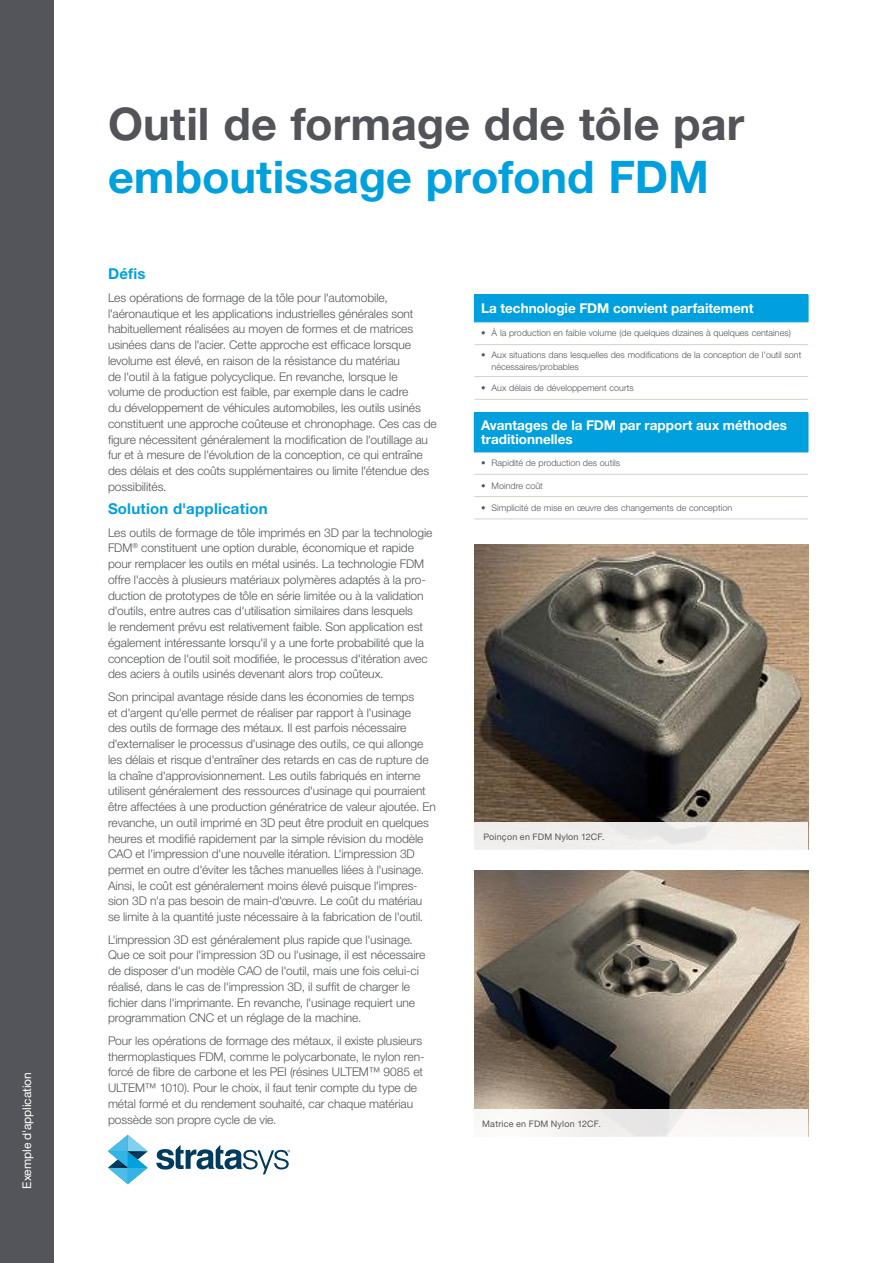
<style>
.page{position:relative;width:893px;height:1263px;background:#fff}
.page>*{position:absolute;margin:0;border:0;box-sizing:border-box;transform-origin:0 0}
.t1{font:700 45px "Helvetica Neue LT Std";color:#535459}
.t2{font:700 45px "Helvetica Neue LT Std";color:#00a0df}
.t3{font:700 15px "Helvetica Neue LT Std";letter-spacing:.015em;color:#00a0df}
.t4{font:700 13.5px/13.5px "Helvetica Neue LT Std";color:#fff}
.t5{font:300 12px/15.8px "Helvetica Neue LT Std";letter-spacing:-.005em;color:#54565a}
.t6{font:12px "Helvetica Neue LT Std";letter-spacing:-.005em;color:#fff}
.t7{font:300 9px/12px "Helvetica Neue LT Std";color:#54565a}
.t8{font:9px "Helvetica Neue LT Std";letter-spacing:.02em;color:#54565a}
</style>
<div class="page">
<div style="left:0;top:0;width:53px;height:1263px;background:#54555a"></div>
<svg style="left:108px;top:1135px;width:40px;height:49px"></svg>
<svg style="left:156px;top:1145px;width:134px;height:29px"></svg>
<img style="left:474px;top:870px;width:334px;height:239px">
<svg style="left:541px;top:1109px;width:267px;height:27px;fill:#f7f5f2"></svg>
<img style="left:474px;top:545px;width:334px;height:278px">
<div style="left:474px;top:823px;width:334px;height:27px;background:#f1efed"></div>
<hr style="left:474px;top:294px;width:334px;height:1px;background:#00a0df">
<svg style="left:474px;top:295px;width:335px;height:28px;background:#06a2df"></svg>
<hr style="left:474px;top:344px;width:334px;height:1px;background:#d6d1ca">
<hr style="left:474px;top:376px;width:334px;height:1px;background:#d6d1ca">
<hr style="left:474px;top:399px;width:334px;height:1px;background:#d6d1ca">
<div style="left:474px;top:413px;width:334px;height:39px;background:#00a0df"></div>
<svg style="left:475px;top:473px;width:333px;height:1px"></svg>
<hr style="left:474px;top:412px;width:334px;height:1px;background:#00a0df">
<hr style="left:474px;top:452px;width:334px;height:1px;background:#00a0df">
<hr style="left:808px;top:413px;width:1px;height:39px;background:#00a0df">
<hr style="left:474px;top:474px;width:334px;height:1px;background:#d6d1ca">
<hr style="left:474px;top:496px;width:334px;height:1px;background:#d6d1ca">
<hr style="left:474px;top:518px;width:334px;height:1px;background:#d6d1ca">
<p class="t6" style="left:20px;top:1189px;width:118px;rotate:-90deg">Exemple d'application</p>
<h1 class="t1" style="left:108px;top:96px;width:638px">Outil de formage dde tôle par</h1>
<h1 class="t2" style="left:108px;top:149px;width:602px">emboutissage profond FDM</h1>
<p class="t3" style="left:108px;top:265px;width:39px">Défis</p>
<p class="t5" style="left:108px;top:289px;width:330px">Les opérations de formage de la tôle pour l'automobile, l'aéronautique et les applications industrielles générales sont habituellement réalisées au moyen de formes et de matrices usinées dans de l'acier. Cette approche est efficace lorsque levolume est élevé, en raison de la résistance du matériau<br>de l'outil à la fatigue polycyclique. En revanche, lorsque le volume de production est faible, par exemple dans le cadre<br>du développement de véhicules automobiles, les outils usinés constituent une approche coûteuse et chronophage. Ces cas de figure nécessitent généralement la modification de l'outillage au fur et à mesure de l'évolution de la conception, ce qui entraîne des délais et des coûts supplémentaires ou limite l'étendue des possibilités.</p>
<p class="t3" style="left:108px;top:499px;width:161px">Solution d'application</p>
<p class="t5" style="left:108px;top:524px;width:326px">Les outils de formage de tôle imprimés en 3D par la technologie FDM<sup>®</sup> constituent une option durable, économique et rapide pour remplacer les outils en métal usinés. La technologie FDM offre l'accès à plusieurs matériaux polymères adaptés à la pro&shy;duction de prototypes de tôle en série limitée ou à la validation d'outils, entre autres cas d'utilisation similaires dans lesquels<br>le rendement prévu est relativement faible. Son application est également intéressante lorsqu'il y a une forte probabilité que la conception de l'outil soit modifiée, le processus d'itération avec des aciers à outils usinés devenant alors trop coûteux.</p>
<p class="t5" style="left:108px;top:688px;width:329px">Son principal avantage réside dans les économies de temps<br>et d'argent qu'elle permet de réaliser par rapport à l'usinage<br>des outils de formage des métaux. Il est parfois nécessaire d'externaliser le processus d'usinage des outils, ce qui allonge les délais et risque d'entraîner des retards en cas de rupture de la chaîne d'approvisionnement. Les outils fabriqués en interne utilisent généralement des ressources d'usinage qui pourraient être affectées à une production génératrice de valeur ajoutée. En revanche, un outil imprimé en 3D peut être produit en quelques heures et modifié rapidement par la simple révision du modèle CAO et l'impression d'une nouvelle itération. L'impression 3D permet en outre d'éviter les tâches manuelles liées à l'usinage.<br>Ainsi, le coût est généralement moins élevé puisque l'impres&shy;sion 3D n'a pas besoin de main-d'œuvre. Le coût du matériau se limite à la quantité juste nécessaire à la fabrication de l'outil.</p>
<p class="t5" style="left:108px;top:931px;width:319px">L'impression 3D est généralement plus rapide que l'usinage.<br>Que ce soit pour l'impression 3D ou l'usinage, il est nécessaire de disposer d'un modèle CAO de l'outil, mais une fois celui-ci réalisé, dans le cas de l'impression 3D, il suffit de charger le fichier dans l'imprimante. En revanche, l'usinage requiert une programmation CNC et un réglage de la machine.</p>
<p class="t5" style="left:108px;top:1032px;width:318px">Pour les opérations de formage des métaux, il existe plusieurs thermoplastiques FDM, comme le polycarbonate, le nylon ren&shy;forcé de fibre de carbone et les PEI (résines ULTEM™ 9085 et ULTEM™ 1010). Pour le choix, il faut tenir compte du type de métal formé et du rendement souhaité, car chaque matériau possède son propre cycle de vie.</p>
<p class="t4" style="left:481px;top:301px;width:274px">La technologie FDM convient parfaitement</p>
<p class="t7" style="left:481px;top:327px;width:311px">• À la production en faible volume (de quelques dizaines à quelques centaines)</p>
<p class="t7" style="left:492px;top:348px;width:311px;text-indent:-11px">• Aux situations dans lesquelles des modifications de la conception de l'outil sont nécessaires/probables</p>
<p class="t7" style="left:481px;top:382px;width:154px">• Aux délais de développement courts</p>
<p class="t4" style="left:481px;top:419px;width:307px">Avantages de la FDM par rapport aux méthodes traditionnelles</p>
<p class="t7" style="left:481px;top:457px;width:141px">• Rapidité de production des outils</p>
<p class="t7" style="left:481px;top:479px;width:63px">• Moindre coût</p>
<p class="t7" style="left:481px;top:502px;width:253px">• Simplicité de mise en œuvre des changements de conception</p>
<p class="t8" style="left:483px;top:831px;width:123px">Poinçon en FDM Nylon 12CF.</p>
<p class="t8" style="left:482px;top:1118px;width:120px">Matrice en FDM Nylon 12CF.</p>
</div>
